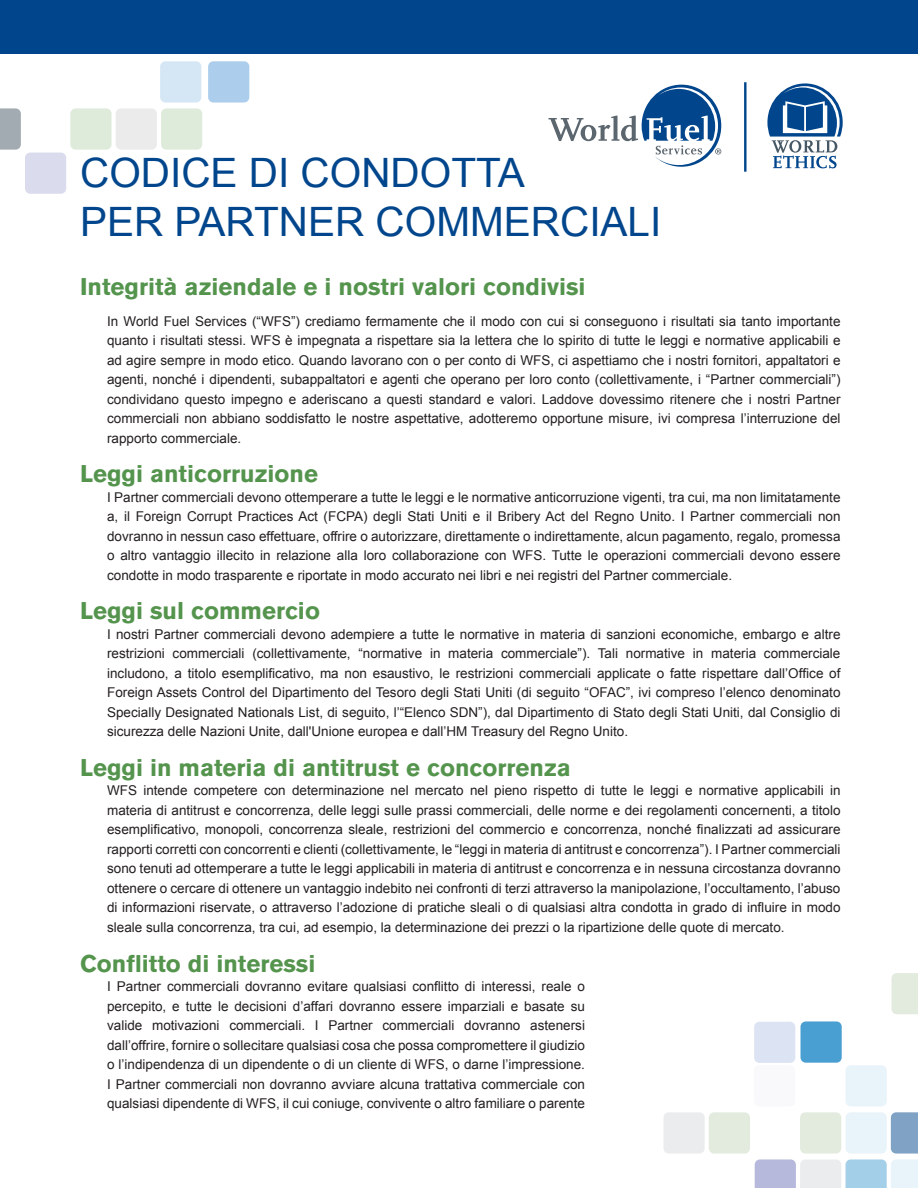
<style>
.page{position:relative;width:918px;height:1188px;background:#fff}
.page>*{position:absolute;margin:0;border:0;box-sizing:border-box;transform-origin:0 0}
.t1{font:40.5px/48.6px "Arial";color:#01468c}
.t2{font:700 24px "Akzidenz Grotesk BQ";color:#54944d}
.t3{font:13.5px/19.5px "Arial";color:#231f20;text-align:justify}
</style>
<div class="page">
<svg style="left:892px;top:973px;width:26px;height:41px"></svg>
<div style="left:754px;top:1022px;width:41px;height:41px;background:#dce4f3"></div>
<svg style="left:801px;top:1021px;width:86px;height:85px"></svg>
<svg style="left:663px;top:1112px;width:255px;height:76px"></svg>
<svg style="left:548px;top:85px;width:173px;height:82px"></svg>
<svg style="left:767px;top:83px;width:76px;height:85px"></svg>
<hr style="left:744px;top:82px;width:3px;height:90px;background:#01468c">
<div style="left:0;top:0;width:918px;height:54px;background:#01468c"></div>
<div style="left:25px;top:153px;width:41px;height:41px;background:#dadbec;border-radius:5px"></div>
<svg style="left:0;top:108px;width:21px;height:42px"></svg>
<div style="left:70px;top:108px;width:42px;height:42px;background:#deebdb;border-radius:5px"></div>
<div style="left:116px;top:108px;width:41px;height:42px;background:#ebebec;border-radius:5px"></div>
<div style="left:161px;top:108px;width:41px;height:42px;background:#deebdb;border-radius:5px"></div>
<div style="left:160px;top:61px;width:41px;height:42px;background:#d5e6f5;border-radius:5px"></div>
<div style="left:208px;top:61px;width:41px;height:42px;background:#acceec;border-radius:5px"></div>
<p class="t1" style="left:80px;top:149px;width:583px">CODICE DI CONDOTTA<br>PER PARTNER COMMERCIALI</p>
<p class="t2" style="left:80px;top:273px;width:507px">Integrità aziendale e i nostri valori condivisi</p>
<p class="t3" style="left:107px;top:311px;width:735px">In World Fuel Services (“WFS”) crediamo fermamente che il modo con cui si conseguono i risultati sia tanto importante quanto i risultati stessi. WFS è impegnata a rispettare sia la lettera che lo spirito di tutte le leggi e normative applicabili e ad agire sempre in modo etico. Quando lavorano con o per conto di WFS, ci aspettiamo che i nostri fornitori, appaltatori e agenti, nonché i dipendenti, subappaltatori e agenti che operano per loro conto (collettivamente, i “Partner commerciali”) condividano questo impegno e aderiscano a questi standard e valori. Laddove dovessimo ritenere che i nostri Partner commerciali non abbiano soddisfatto le nostre aspettative, adotteremo opportune misure, ivi compresa l’interruzione del rapporto commerciale.</p>
<p class="t2" style="left:80px;top:460px;width:239px">Leggi anticorruzione</p>
<p class="t3" style="left:107px;top:487px;width:735px">I Partner commerciali devono ottemperare a tutte le leggi e le normative anticorruzione vigenti, tra cui, ma non limitatamente a, il Foreign Corrupt Practices Act (FCPA) degli Stati Uniti e il Bribery Act del Regno Unito. I Partner commerciali non dovranno in nessun caso effettuare, offrire o autorizzare, direttamente o indirettamente, alcun pagamento, regalo, promessa o altro vantaggio illecito in relazione alla loro collaborazione con WFS. Tutte le operazioni commerciali devono essere condotte in modo trasparente e riportate in modo accurato nei libri e nei registri del Partner commerciale.</p>
<p class="t2" style="left:80px;top:597px;width:241px">Leggi sul commercio</p>
<p class="t3" style="left:107px;top:624px;width:735px">I nostri Partner commerciali devono adempiere a tutte le normative in materia di sanzioni economiche, embargo e altre restrizioni commerciali (collettivamente, “normative in materia commerciale”). Tali normative in materia commerciale includono, a titolo esemplificativo, ma non esaustivo, le restrizioni commerciali applicate o fatte rispettare dall’Office of Foreign Assets Control del Dipartimento del Tesoro degli Stati Uniti (di seguito “OFAC”, ivi compreso l’elenco denominato Specially Designated Nationals List, di seguito, l’“Elenco SDN”), dal Dipartimento di Stato degli Stati Uniti, dal Consiglio di sicurezza delle Nazioni Unite, dall'Unione europea e dall’HM Treasury del Regno Unito.</p>
<p class="t2" style="left:80px;top:754px;width:492px">Leggi in materia di antitrust e concorrenza</p>
<p class="t3" style="left:107px;top:781px;width:735px">WFS intende competere con determinazione nel mercato nel pieno rispetto di tutte le leggi e normative applicabili in materia di antitrust e concorrenza, delle leggi sulle prassi commerciali, delle norme e dei regolamenti concernenti, a titolo esemplificativo, monopoli, concorrenza sleale, restrizioni del commercio e concorrenza, nonché finalizzati ad assicurare rapporti corretti con concorrenti e clienti (collettivamente, le “leggi in materia di antitrust e concorrenza”). I Partner commerciali sono tenuti ad ottemperare a tutte le leggi applicabili in materia di antitrust e concorrenza e in nessuna circostanza dovranno ottenere o cercare di ottenere un vantaggio indebito nei confronti di terzi attraverso la manipolazione, l’occultamento, l’abuso di informazioni riservate, o attraverso l’adozione di pratiche sleali o di qualsiasi altra condotta in grado di influire in modo sleale sulla concorrenza, tra cui, ad esempio, la determinazione dei prezzi o la ripartizione delle quote di mercato.</p>
<p class="t2" style="left:80px;top:949px;width:237px">Conflitto di interessi</p>
<p class="t3" style="left:107px;top:977px;width:479px">I Partner commerciali dovranno evitare qualsiasi conflitto di interessi, reale o percepito, e tutte le decisioni d’affari dovranno essere imparziali e basate su valide motivazioni commerciali. I Partner commerciali dovranno astenersi dall’offrire, fornire o sollecitare qualsiasi cosa che possa compromettere il giudizio o l’indipendenza di un dipendente o di un cliente di WFS, o darne l’impressione.<br>I Partner commerciali non dovranno avviare alcuna trattativa commerciale con qualsiasi dipendente di WFS, il cui coniuge, convivente o altro familiare o parente</p>
</div>
